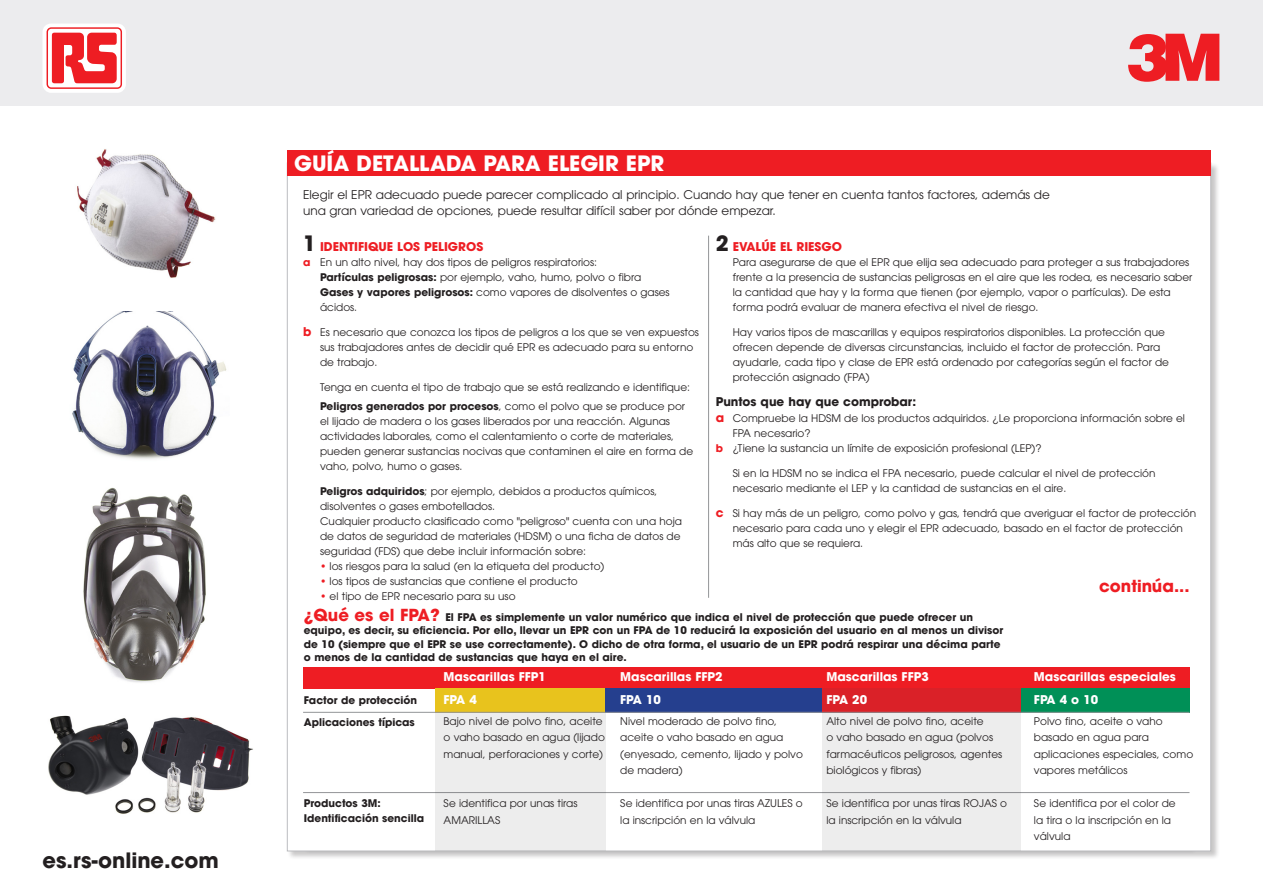
<style>
.page{position:relative;width:1263px;height:893px;background:#ececee}
.page>*{position:absolute;margin:0;border:0;box-sizing:border-box;transform-origin:0 0}
.red_head{font:700 21px "ITC Avant Garde Std";color:#fff}
.t1{font:700 21px "ITC Avant Garde Pro";color:#231f20}
.red_head-2{font:700 16.5px "ITC Avant Garde Std";color:#ee1d23}
.copy{font:12px/16.5px "ITC Avant Garde Std";color:#231f20}
.bullets_2{font:700 12px "ITC Avant Garde Std";color:#fff}
.copy-2{font:700 12px "ITC Avant Garde Std";color:#ee1d23}
.copy-3{font:700 12px "ITC Avant Garde Std";color:#231f20}
.copy-4{font:10.5px/15px "ITC Avant Garde Std";color:#231f20}
.bullets_2-2{font:10.5px/16.5px "ITC Avant Garde Std";color:#231f20}
.red_head-3{font:700 10.5px/13.5px "ITC Avant Garde Std";color:#231f20}
.bullets_2-3{font:700 10.5px/15px "ITC Avant Garde Std";color:#231f20}
.s1{font-size:21px;color:#231f20}
.s2{font-weight:700;color:#ee1d23}
.s3{font-weight:700}
.s4{font-weight:700;font-size:12px;color:#ee1d23}
.s5{color:#ee1d23}
.s6{font-size:16.5px;color:#ee1d23}
</style>
<div class="page">
<div style="left:0;top:106px;width:1263px;height:787px;background:#fff"></div>
<div style="left:43px;top:24px;width:83px;height:69px;background:#fff;border-radius:9px"></div>
<svg style="left:47px;top:27px;width:75px;height:62px"></svg>
<svg style="left:48px;top:29px;width:73px;height:58px"></svg>
<svg style="left:52px;top:33px;width:65px;height:50px"></svg>
<div style="left:286px;top:162px;width:934px;height:698px;background:#231f20;opacity:.25"></div>
<div style="left:287px;top:163px;width:924px;height:688px;background:#fff;border:1px solid #bcbdc0"></div>
<div style="left:287px;top:150px;width:923px;height:25px;background:#ee1d23"></div>
<svg style="left:1128px;top:34px;width:91px;height:48px"></svg>
<div style="left:303px;top:667px;width:886px;height:22px;background:#ee1d23"></div>
<div style="left:435px;top:688px;width:171px;height:24px;background:#e8c31d"></div>
<div style="left:606px;top:688px;width:216px;height:24px;background:#253f8e"></div>
<div style="left:1020px;top:688px;width:169px;height:24px;background:#009057"></div>
<div style="left:822px;top:688px;width:198px;height:24px;background:#da2128"></div>
<hr style="left:303px;top:712px;width:886px;height:1px;background:#939598">
<hr style="left:708px;top:236px;width:1px;height:362px;background:#939598">
<hr style="left:303px;top:792px;width:886px;height:1px;background:#939598">
<img style="left:77px;top:149px;width:139px;height:129px">
<img style="left:72px;top:311px;width:155px;height:148px">
<img style="left:83px;top:487px;width:123px;height:196px">
<img style="left:48px;top:715px;width:205px;height:99px">
<div style="left:435px;top:713px;width:171px;height:138px;background:#ededed"></div>
<div style="left:822px;top:712px;width:198px;height:139px;background:#ededed"></div>
<p class="t1" style="left:43px;top:846px;width:178px">es.rs-online.com</p>
<p class="red_head" style="left:294px;top:150px;width:371px">GUÍA DETALLADA PARA ELEGIR EPR</p>
<p class="copy" style="left:303px;top:186px;width:748px">Elegir el EPR adecuado puede parecer complicado al principio. Cuando hay que tener en cuenta tantos factores, además de una gran variedad de opciones, puede resultar difícil saber por dónde empezar.</p>
<p class="copy-2" style="left:303px;top:239px;width:182px"><span class="s1">1</span> IDENTIFIQUE LOS PELIGROS</p>
<p class="copy-4" style="left:303px;top:255px;width:296px"><span class="s2">a</span> En un alto nivel, hay dos tipos de peligros respiratorios:</p>
<p class="copy-4" style="left:320px;top:270px;width:323px"><span class="s3">Partículas peligrosas:</span> por ejemplo, vaho, humo, polvo o fibra</p>
<p class="copy-4" style="left:320px;top:285px;width:351px"><span class="s3">Gases y vapores peligrosos:</span> como vapores de disolventes o gases ácidos.</p>
<p class="bullets_2-2" style="left:320px;top:324px;width:380px;line-height:15px;text-indent:-17px"><span class="s4">b</span> Es necesario que conozca los tipos de peligros a los que se ven expuestos sus trabajadores antes de decidir qué EPR es adecuado para su entorno de trabajo.</p>
<p class="copy-4" style="left:320px;top:379px;width:371px">Tenga en cuenta el tipo de trabajo que se está realizando e identifique:</p>
<p class="copy-4" style="left:320px;top:399px;width:375px"><span class="s3">Peligros generados por procesos</span>, como el polvo que se produce por el lijado de madera o los gases liberados por una reacción. Algunas actividades laborales, como el calentamiento o corte de materiales, pueden generar sustancias nocivas que contaminen el aire en forma de vaho, polvo, humo o gases.</p>
<p class="copy-4" style="left:320px;top:483px;width:339px"><span class="s3">Peligros adquiridos</span>; por ejemplo, debidos a productos químicos, disolventes o gases embotellados.</p>
<p class="copy-4" style="left:320px;top:513px;width:363px">Cualquier producto clasificado como "peligroso" cuenta con una hoja de datos de seguridad de materiales (HDSM) o una ficha de datos de seguridad (FDS) que debe incluir información sobre:</p>
<p class="copy-4" style="left:320px;top:558px;width:286px"><span class="s5">•</span> los riesgos para la salud (en la etiqueta del producto)</p>
<p class="copy-4" style="left:320px;top:573px;width:259px"><span class="s5">•</span> los tipos de sustancias que contiene el producto</p>
<p class="copy-4" style="left:320px;top:588px;width:197px"><span class="s5">•</span> el tipo de EPR necesario para su uso</p>
<p class="copy-2" style="left:716px;top:239px;width:128px"><span class="s1">2</span> EVALÚE EL RIESGO</p>
<p class="copy-4" style="left:733px;top:255px;width:461px">Para asegurarse de que el EPR que elija sea adecuado para proteger a sus trabajadores frente a la presencia de sustancias peligrosas en el aire que les rodea, es necesario saber la cantidad que hay y la forma que tienen (por ejemplo, vapor o partículas). De esta forma podrá evaluar de manera efectiva el nivel de riesgo.</p>
<p class="copy-4" style="left:733px;top:324px;width:438px">Hay varios tipos de mascarillas y equipos respiratorios disponibles. La protección que ofrecen depende de diversas circunstancias, incluido el factor de protección. Para ayudarle, cada tipo y clase de EPR está ordenado por categorías según el factor de protección asignado (FPA)</p>
<p class="copy-3" style="left:716px;top:393px;width:202px">Puntos que hay que comprobar:</p>
<p class="copy-4" style="left:733px;top:411px;width:454px;text-indent:-17px"><span class="s4">a</span> Compruebe la HDSM de los productos adquiridos. ¿Le proporciona información sobre el<br>FPA necesario?</p>
<p class="copy-4" style="left:716px;top:441px;width:327px"><span class="s2">b</span> ¿Tiene la sustancia un límite de exposición profesional (LEP)?</p>
<p class="copy-4" style="left:733px;top:465px;width:424px">Si en la HDSM no se indica el FPA necesario, puede calcular el nivel de protección necesario mediante el LEP y la cantidad de sustancias en el aire.</p>
<p class="copy-4" style="left:733px;top:505px;width:465px;text-indent:-17px"><span class="s4">c</span> Si hay más de un peligro, como polvo y gas, tendrá que averiguar el factor de protección necesario para cada uno y elegir el EPR adecuado, basado en el factor de protección más alto que se requiera.</p>
<p class="red_head-2" style="left:1099px;top:575px;width:92px">continúa...</p>
<p class="red_head-3" style="left:304px;top:610px;width:701px"><span class="s6">¿Qué es el FPA?</span> El FPA es simplemente un valor numérico que indica el nivel de protección que puede ofrecer un equipo, es decir, su eficiencia. Por ello, llevar un EPR con un FPA de 10 reducirá la exposición del usuario en al menos un divisor de 10 (siempre que el EPR se use correctamente). O dicho de otra forma, el usuario de un EPR podrá respirar una décima parte o menos de la cantidad de sustancias que haya en el aire.</p>
<p class="bullets_2-3" style="left:304px;top:692px;width:115px">Factor de protección</p>
<p class="bullets_2-3" style="left:304px;top:714px;width:112px">Aplicaciones típicas</p>
<p class="bullets_2" style="left:620px;top:669px;width:104px">Mascarillas FFP2</p>
<p class="bullets_2" style="left:620px;top:691px;width:42px">FPA 10</p>
<p class="bullets_2-2" style="left:620px;top:712px;width:184px">Nivel moderado de polvo fino, aceite o vaho basado en agua (enyesado, cemento, lijado y polvo de madera)</p>
<p class="bullets_2-2" style="left:620px;top:795px;width:184px">Se identifica por unas tiras AZULES o la inscripción en la válvula</p>
<p class="bullets_2" style="left:826px;top:669px;width:104px">Mascarillas FFP3</p>
<p class="bullets_2" style="left:826px;top:691px;width:42px">FPA 20</p>
<p class="bullets_2-2" style="left:826px;top:712px;width:177px">Alto nivel de polvo fino, aceite<br>o vaho basado en agua (polvos farmacéuticos peligrosos, agentes biológicos y fibras)</p>
<p class="bullets_2-2" style="left:826px;top:795px;width:182px">Se identifica por unas tiras ROJAS o la inscripción en la válvula</p>
<p class="bullets_2" style="left:444px;top:669px;width:104px">Mascarillas FFP1</p>
<p class="bullets_2" style="left:444px;top:691px;width:35px">FPA 4</p>
<p class="bullets_2-2" style="left:444px;top:712px;width:163px">Bajo nivel de polvo fino, aceite o vaho basado en agua (lijado manual, perforaciones y corte)</p>
<p class="bullets_2-2" style="left:444px;top:795px;width:135px">Se identifica por unas tiras<br>AMARILLAS</p>
<p class="bullets_2-3" style="left:304px;top:795px;width:122px">Productos 3M:<br>Identificación sencilla</p>
<p class="bullets_2" style="left:1034px;top:669px;width:143px">Mascarillas especiales</p>
<p class="bullets_2" style="left:1034px;top:691px;width:66px">FPA 4 o 10</p>
<p class="bullets_2-2" style="left:1034px;top:712px;width:161px">Polvo fino, aceite o vaho basado en agua para aplicaciones especiales, como vapores metálicos</p>
<p class="bullets_2-2" style="left:1034px;top:795px;width:143px">Se identifica por el color de la tira o la inscripción en la válvula</p>
</div>
